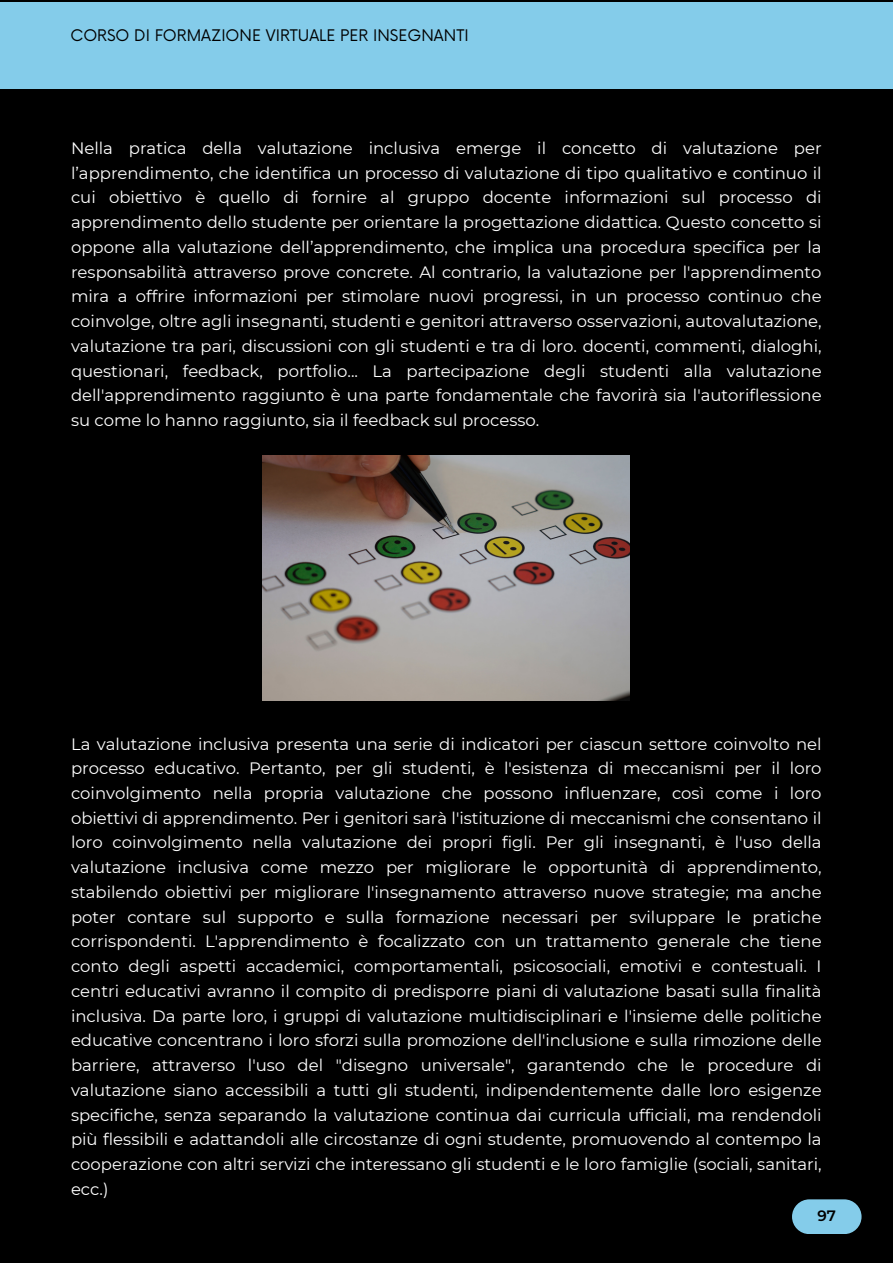
<style>
.page{position:relative;width:893px;height:1264px;background:#fff}
.page>*{position:absolute;margin:0;border:0;box-sizing:border-box;transform-origin:0 0}
.t1{font:16.5px/24.8px "Montserrat";color:#fff;text-align:justify}
.t2{font:15.6px "Now";color:#000}
.t3{font:600 15px "Montserrat";color:#000}
</style>
<div class="page">
<div style="left:0;top:0;width:892px;height:1262px;background:#000"></div>
<div style="left:0;top:2px;width:892px;height:87px;background:#84ccea"></div>
<div style="left:792px;top:1199px;width:69px;height:35px;background:#84ccea;border-radius:17px"></div>
<img style="left:263px;top:455px;width:366px;height:245px">
<p class="t2" style="left:70px;top:27px;width:399px">CORSO DI FORMAZIONE VIRTUALE PER INSEGNANTI</p>
<p class="t1" style="left:71px;top:135px;width:752px">Nella pratica della valutazione inclusiva emerge il concetto di valutazione per l’apprendimento, che identifica un processo di valutazione di tipo qualitativo e continuo il cui obiettivo è quello di fornire al gruppo docente informazioni sul processo di apprendimento dello studente per orientare la progettazione didattica. Questo concetto si oppone alla valutazione dell’apprendimento, che implica una procedura specifica per la responsabilità attraverso prove concrete. Al contrario, la valutazione per l'apprendimento mira a offrire informazioni per stimolare nuovi progressi, in un processo continuo che coinvolge, oltre agli insegnanti, studenti e genitori attraverso osservazioni, autovalutazione, valutazione tra pari, discussioni con gli studenti e tra di loro. docenti, commenti, dialoghi, questionari, feedback, portfolio... La partecipazione degli studenti alla valutazione dell'apprendimento raggiunto è una parte fondamentale che favorirà sia l'autoriflessione su come lo hanno raggiunto, sia il feedback sul processo.</p>
<p class="t1" style="left:71px;top:731px;width:752px">La valutazione inclusiva presenta una serie di indicatori per ciascun settore coinvolto nel processo educativo. Pertanto, per gli studenti, è l'esistenza di meccanismi per il loro coinvolgimento nella propria valutazione che possono influenzare, così come i loro obiettivi di apprendimento. Per i genitori sarà l'istituzione di meccanismi che consentano il loro coinvolgimento nella valutazione dei propri figli. Per gli insegnanti, è l'uso della valutazione inclusiva come mezzo per migliorare le opportunità di apprendimento, stabilendo obiettivi per migliorare l'insegnamento attraverso nuove strategie; ma anche poter contare sul supporto e sulla formazione necessari per sviluppare le pratiche corrispondenti. L'apprendimento è focalizzato con un trattamento generale che tiene conto degli aspetti accademici, comportamentali, psicosociali, emotivi e contestuali. I centri educativi avranno il compito di predisporre piani di valutazione basati sulla finalità inclusiva. Da parte loro, i gruppi di valutazione multidisciplinari e l'insieme delle politiche educative concentrano i loro sforzi sulla promozione dell'inclusione e sulla rimozione delle barriere, attraverso l'uso del "disegno universale", garantendo che le procedure di valutazione siano accessibili a tutti gli studenti, indipendentemente dalle loro esigenze specifiche, senza separando la valutazione continua dai curricula ufficiali, ma rendendoli più flessibili e adattandoli alle circostanze di ogni studente, promuovendo al contempo la cooperazione con altri servizi che interessano gli studenti e le loro famiglie (sociali, sanitari, ecc.)</p>
<p class="t3" style="left:817px;top:1206px;width:20px">97</p>
</div>
